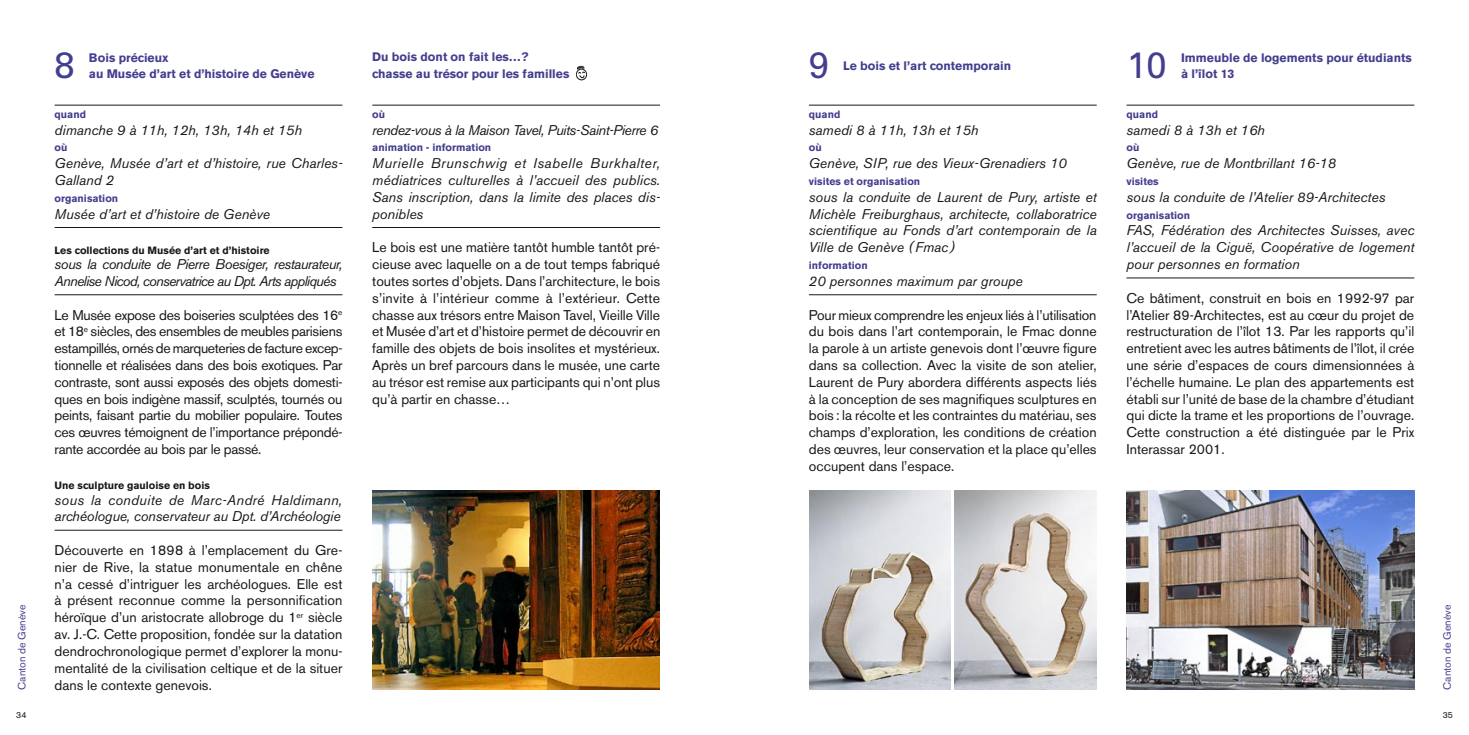
<style>
.page{position:relative;width:1469px;height:735px;background:#fff}
.page>*{position:absolute;margin:0;border:0;box-sizing:border-box;transform-origin:0 0}
.t1{font:36.4px "Zurich BT";color:#443e8f}
.t2{font:14px/16.8px "Akzidenz Grotesk BE";color:#1a171b;text-align:justify}
.t3{font:italic 14px/16.8px "Akzidenz Grotesk BE";color:#1a171b;text-align:justify}
.t4{font:italic 14px/16.8px "Akzidenz Grotesk BE";letter-spacing:-.03em;color:#1a171b}
.t5{font:700 12.25px/16.8px "Akzidenz Grotesk BE";color:#443e8f}
.t6{font:700 10.5px "Akzidenz Grotesk BE";color:#443e8f}
.t7{font:700 10.5px "Akzidenz Grotesk BE";color:#1a171b}
.t8{font:10.5px "Akzidenz Grotesk BE";color:#443e8f}
.t9{font:8.75px "Akzidenz Grotesk BE";color:#1a171b}
</style>
<div class="page">
<img style="left:372px;top:490px;width:288px;height:199px">
<img style="left:809px;top:490px;width:141px;height:199px">
<img style="left:1126px;top:490px;width:288px;height:199px">
<img style="left:955px;top:490px;width:141px;height:199px">
<hr style="left:55px;top:105px;width:287px;height:1px;background:#1a171b">
<hr style="left:55px;top:227px;width:287px;height:1px;background:#1a171b">
<hr style="left:55px;top:294px;width:287px;height:1px;background:#1a171b">
<hr style="left:55px;top:529px;width:287px;height:1px;background:#1a171b">
<hr style="left:809px;top:105px;width:287px;height:1px;background:#1a171b">
<hr style="left:809px;top:294px;width:287px;height:1px;background:#1a171b">
<hr style="left:372px;top:105px;width:288px;height:1px;background:#1a171b">
<hr style="left:372px;top:227px;width:288px;height:1px;background:#1a171b">
<div style="left:576px;top:69px;width:11px;height:11px;border:1px solid #1a171b;border-radius:50%"></div>
<svg style="left:577px;top:66px;width:8px;height:13px"></svg>
<hr style="left:1126px;top:105px;width:288px;height:1px;background:#1a171b">
<hr style="left:1126px;top:277px;width:288px;height:1px;background:#1a171b">
<h1 class="t1" style="left:55px;top:43px;width:22px">8</h1>
<h1 class="t1" style="left:809px;top:43px;width:22px">9</h1>
<h1 class="t1" style="left:1126px;top:43px;width:42px">10</h1>
<p class="t5" style="left:372px;top:49px;width:199px">Du bois dont on fait les…? chasse au trésor pour les familles</p>
<p class="t6" style="left:372px;top:108px;width:14px">où</p>
<p class="t4" style="left:372px;top:121px;width:287px">rendez-vous à la Maison Tavel, Puits-Saint-Pierre 6</p>
<p class="t6" style="left:372px;top:141px;width:120px">animation - information</p>
<p class="t3" style="left:372px;top:155px;width:289px">Murielle Brunschwig et Isabelle Burkhalter, médiatrices culturelles à l’accueil des publics.<br>Sans inscription, dans la limite des places dis&shy;ponibles</p>
<p class="t2" style="left:372px;top:239px;width:289px">Le bois est une matière tantôt humble tantôt pré&shy;cieuse avec laquelle on a de tout temps fabriqué toutes sortes d’objets. Dans l’architecture, le bois s’invite à l’intérieur comme à l’extérieur. Cette chasse aux trésors entre Maison Tavel, Vieille Ville et Musée d’art et d’histoire permet de découvrir en famille des objets de bois insolites et mystérieux.<br>Après un bref parcours dans le musée, une carte au trésor est remise aux participants qui n’ont plus qu’à partir en chasse…</p>
<p class="t5" style="left:89px;top:49px;width:227px">Bois précieux<br>au Musée d’art et d’histoire de Genève</p>
<p class="t5" style="left:1181px;top:49px;width:232px">Immeuble de logements pour étudiants à l’îlot 13</p>
<p class="t5" style="left:843px;top:58px;width:169px">Le bois et l’art contemporain</p>
<p class="t6" style="left:55px;top:108px;width:33px">quand</p>
<p class="t3" style="left:55px;top:121px;width:249px">dimanche 9 à 11h, 12h, 13h, 14h et 15h</p>
<p class="t6" style="left:55px;top:141px;width:14px">où</p>
<p class="t3" style="left:55px;top:155px;width:289px">Genève, Musée d’art et d’histoire, rue Charles-<br>Galland 2</p>
<p class="t6" style="left:55px;top:192px;width:65px">organisation</p>
<p class="t3" style="left:55px;top:205px;width:217px">Musée d’art et d’histoire de Genève</p>
<p class="t7" style="left:55px;top:244px;width:217px">Les collections du Musée d’art et d’histoire</p>
<p class="t4" style="left:55px;top:255px;width:289px">sous la conduite de Pierre Boesiger, restaurateur,<br>Annelise Nicod, conservatrice au Dpt. Arts appliqués</p>
<p class="t2" style="left:55px;top:306px;width:289px">Le Musée expose des boiseries sculptées des 1 6<sup>e </sup>et 1 8<sup>e</sup> siècles, des ensembles de meubles parisiens estampillés, ornés de marqueteries de facture excep&shy;tionnelle et réalisées dans des bois exotiques. Par contraste, sont aussi exposés des objets domesti&shy;ques en bois indigène massif, sculptés, tournés ou peints, faisant partie du mobilier populaire. Toutes ces œuvres témoignent de l’importance prépondé&shy;rante accordée au bois par le passé.</p>
<p class="t7" style="left:55px;top:479px;width:157px">Une sculpture gauloise en bois</p>
<p class="t3" style="left:55px;top:491px;width:289px">sous la conduite de Marc-André Haldimann, archéologue, conservateur au Dpt. d’Archéologie</p>
<p class="t2" style="left:55px;top:541px;width:289px">Découverte en 1 898 à l’emplacement du Gre&shy;nier de Rive, la statue monumentale en chêne n’a cessé d’intriguer les archéologues. Elle est à présent reconnue comme la personnification héroïque d’un aristocrate allobroge du 1 <sup>er</sup> siècle av. J.-C. Cette proposition, fondée sur la datation dendrochronologique permet d’explorer la monu&shy;mentalité de la civilisation celtique et de la situer dans le contexte genevois.</p>
<p class="t6" style="left:809px;top:108px;width:33px">quand</p>
<p class="t3" style="left:809px;top:121px;width:171px">samedi 8 à 11h, 13h et 15h</p>
<p class="t6" style="left:809px;top:141px;width:14px">où</p>
<p class="t3" style="left:809px;top:155px;width:259px">Genève, SIP, rue des Vieux-Grenadiers 10</p>
<p class="t6" style="left:809px;top:175px;width:113px">visites et organisation</p>
<p class="t3" style="left:809px;top:188px;width:289px">sous la conduite de Laurent de Pury, artiste et Michèle Freiburghaus, architecte, collaboratrice scientifique au Fonds d’art contemporain de la Ville de Genève (Fmac )</p>
<p class="t6" style="left:809px;top:259px;width:60px">information</p>
<p class="t3" style="left:809px;top:272px;width:215px">20 personnes maximum par groupe</p>
<p class="t2" style="left:809px;top:306px;width:289px">Pour mieux comprendre les enjeux liés à l’utilisation du bois dans l’art contemporain, le Fmac donne la parole à un artiste genevois dont l’œuvre figure dans sa collection. Avec la visite de son atelier, Laurent de Pury abordera différents aspects liés à la conception de ses magnifiques sculptures en bois : la récolte et les contraintes du matériau, ses champs d’exploration, les conditions de création des œuvres, leur conservation et la place qu’elles occupent dans l’espace.</p>
<p class="t6" style="left:1126px;top:108px;width:33px">quand</p>
<p class="t3" style="left:1126px;top:121px;width:140px">samedi 8 à 13h et 16h</p>
<p class="t6" style="left:1126px;top:141px;width:14px">où</p>
<p class="t3" style="left:1126px;top:155px;width:211px">Genève, rue de Montbrillant 16-18</p>
<p class="t6" style="left:1126px;top:175px;width:34px">visites</p>
<p class="t3" style="left:1126px;top:188px;width:260px">sous la conduite de l’Atelier 89-Architectes</p>
<p class="t6" style="left:1126px;top:209px;width:65px">organisation</p>
<p class="t3" style="left:1126px;top:222px;width:289px">FAS, Fédération des Architectes Suisses, avec l’accueil de la Ciguë, Coopérative de logement pour personnes en formation</p>
<p class="t2" style="left:1126px;top:289px;width:289px">Ce bâtiment, construit en bois en 1 992-97 par l’Atelier 89-Architectes, est au cœur du projet de restructuration de l’îlot 1 3. Par les rapports qu’il entretient avec les autres bâtiments de l’îlot, il crée une série d’espaces de cours dimensionnées à l’échelle humaine. Le plan des appartements est établi sur l’unité de base de la chambre d’étudiant qui dicte la trame et les proportions de l’ouvrage.<br>Cette construction a été distinguée par le Prix Interassar 2001 .</p>
<p class="t8" style="left:16px;top:689px;width:86px;rotate:-90deg">Canton de Genève</p>
<p class="t8" style="left:1440px;top:689px;width:86px;rotate:-90deg">Canton de Genève</p>
<p class="t9" style="left:16px;top:709px;width:12px">34</p>
<p class="t9" style="left:1442px;top:709px;width:12px">35</p>
</div>
